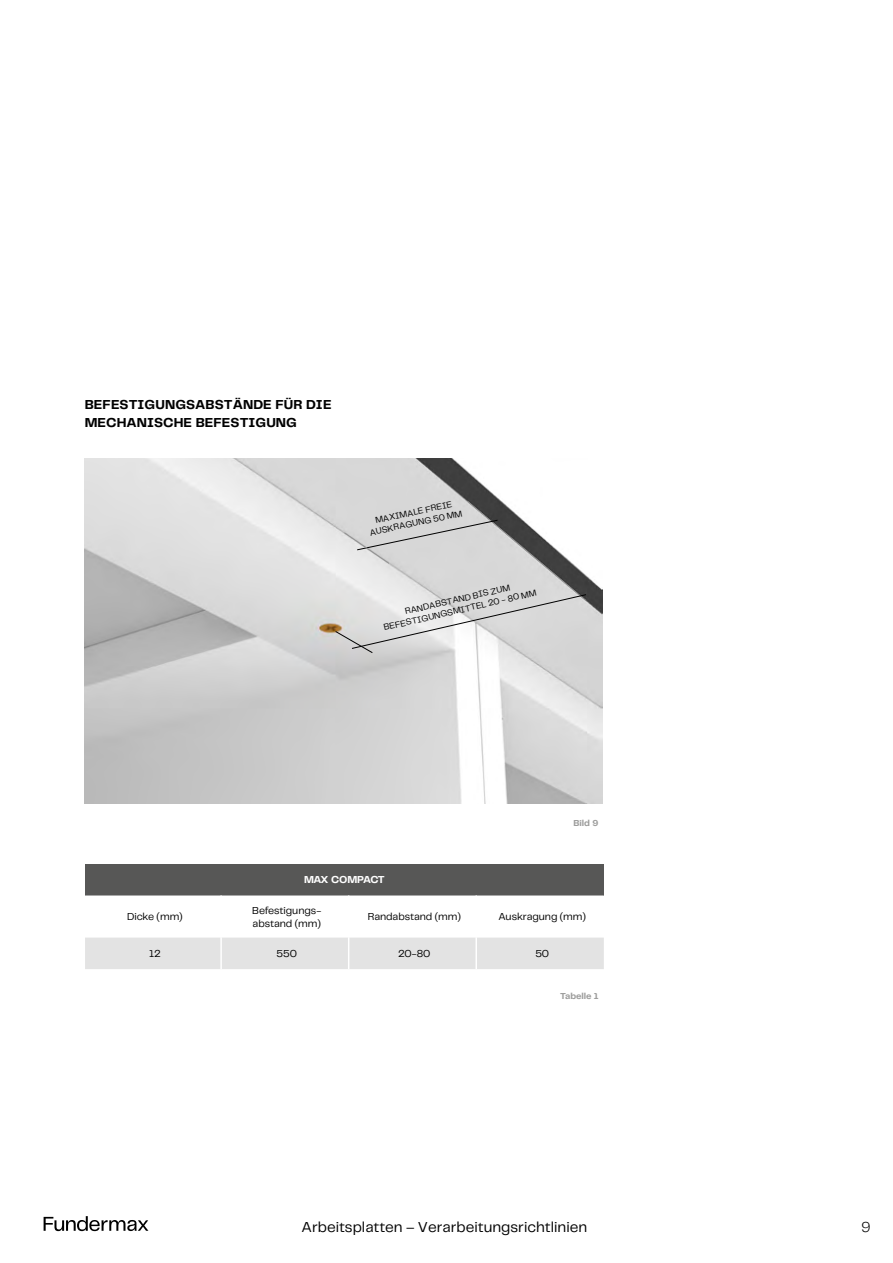
<style>
.page{position:relative;width:893px;height:1263px;background:#fff}
.page>*{position:absolute;margin:0;border:0;box-sizing:border-box;transform-origin:0 0}
.t1{font:15px "Telegraf";color:#000}
.t2{font:300 15px "Telegraf";color:#000}
.t3{font:700 13.5px/18px "Telegraf";letter-spacing:.005em;color:#000}
.t4{font:10.5px/12.6px "Telegraf";letter-spacing:-.005em;color:#000}
.t5{font:700 10.5px "Telegraf";letter-spacing:-.055em;color:#fff}
.t6{font:9px/10.8px "Telegraf";color:#000;text-align:center}
.t7{font:700 9px "Telegraf";letter-spacing:-.01em;color:#9d9d9c}
</style>
<div class="page">
<img style="left:85px;top:458px;width:517px;height:345px">
<svg style="left:44px;top:1216px;width:104px;height:15px"></svg>
<div style="left:85px;top:864px;width:519px;height:31px;background:#575756"></div>
<svg style="left:85px;top:895px;width:519px;height:74px"></svg>
<hr style="left:220px;top:895px;width:2px;height:42px;background:#fff">
<hr style="left:348px;top:895px;width:1px;height:42px;background:#fff">
<hr style="left:475px;top:895px;width:2px;height:42px;background:#fff">
<hr style="left:220px;top:937px;width:2px;height:32px;background:#fff">
<hr style="left:348px;top:937px;width:1px;height:32px;background:#fff">
<hr style="left:475px;top:937px;width:2px;height:32px;background:#fff">
<svg style="left:335px;top:501px;width:251px;height:152px;background:#d1d1d1"></svg>
<p class="t3" style="left:85px;top:396px;width:248px">BEFESTIGUNGSABSTÄNDE FÜR DIE<br>MECHANISCHE BEFESTIGUNG</p>
<p class="t6" style="left:366px;top:516px;width:96px;rotate:-12deg">MAXIMALE FREIE<br>AUSKRAGUNG 50 MM</p>
<p class="t6" style="left:380px;top:611px;width:158px;rotate:-13deg">RANDABSTAND BIS ZUM<br>BEFESTIGUNGSMITTEL 20 - 80 MM</p>
<p class="t5" style="left:304px;top:873px;width:82px">MAX COMPACT</p>
<p class="t7" style="left:573px;top:817px;width:26px">Bild 9</p>
<p class="t4" style="left:127px;top:910px;width:57px">Dicke (mm)</p>
<p class="t4" style="left:252px;top:904px;width:70px">Befestigungs&shy;abstand (mm)</p>
<p class="t4" style="left:368px;top:910px;width:95px">Randabstand (mm)</p>
<p class="t4" style="left:499px;top:910px;width:89px">Auskragung (mm)</p>
<p class="t4" style="left:149px;top:947px;width:13px">12</p>
<p class="t4" style="left:277px;top:947px;width:22px">550</p>
<p class="t4" style="left:398px;top:947px;width:34px">20-80</p>
<p class="t4" style="left:535px;top:947px;width:15px">50</p>
<p class="t7" style="left:560px;top:990px;width:40px">Tabelle 1</p>
<h1 class="t1" style="left:302px;top:1217px;width:287px">Arbeitsplatten – Verarbeitungsrichtlinien</h1>
<h1 class="t2" style="left:862px;top:1217px;width:11px">9</h1>
</div>
